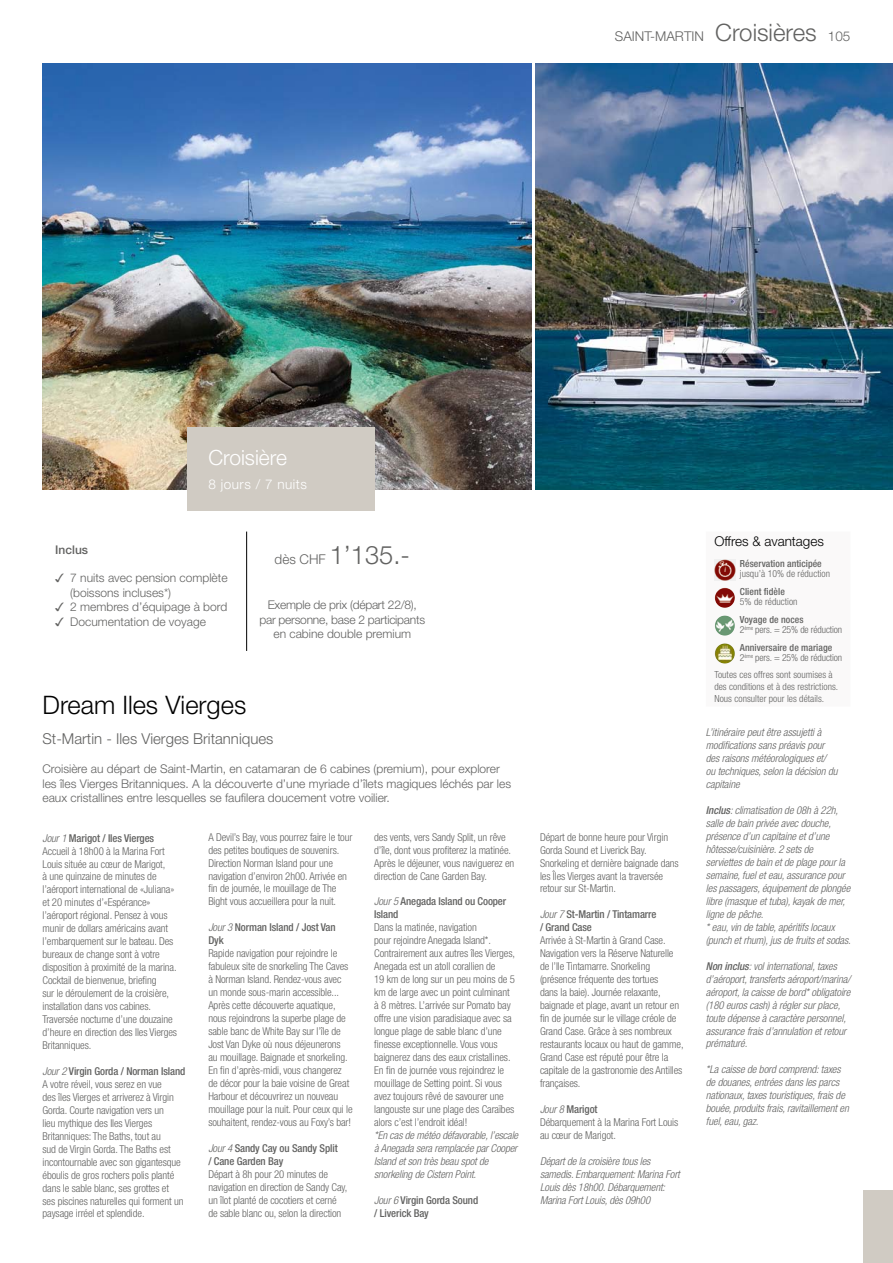
<style>
.page{position:relative;width:893px;height:1263px;background:#fff}
.page>*{position:absolute;margin:0;border:0;box-sizing:border-box;transform-origin:0 0}
.t1{font:300 25.5px "Helvetica Neue";color:#000}
.t2{font:300 25.5px "Helvetica Neue";color:#626261}
.t3{font:300 21px "Helvetica Neue";color:#fff}
.t4{font:300 15px "Helvetica Neue";color:#626261}
.t5{font:300 13.5px "Helvetica Neue";color:#626261}
.t6{font:300 13.5px "Helvetica Neue";color:#000}
.t7{font:300 13.5px "Helvetica Neue";letter-spacing:.04em;color:#fff}
.t8{font:300 12px/14.4px "Helvetica Neue";color:#626261}
.t9{font:300 12px/14.4px "Helvetica Neue";letter-spacing:-.02em;color:#626261;text-align:center}
.t10{font:500 12px "Helvetica Neue";color:#626261}
.t11{font:300 condensed 10.8px/12.9px "Helvetica Neue";letter-spacing:-.01em;color:#626261}
.t12{font:italic 300 condensed 10.8px/12.9px "Helvetica Neue";letter-spacing:-.005em;color:#626261}
.t13{font:500 condensed 10.8px/12.9px "Helvetica Neue";letter-spacing:-.01em;color:#626261}
.t14{font:300 condensed 9.75px/11.7px "Helvetica Neue";letter-spacing:.005em;color:#626261}
.t15{font:500 condensed 9.75px/10.5px "Helvetica Neue";letter-spacing:.005em;color:#626261}
.s1{font-size:24px}
.s2{font-family:"Monotype Sorts";font-weight:400}
.s3{font-size:13.5px}
.s4{font-style:italic}
.s5{font-weight:500}
.s6{font-weight:300;font-style:italic}
.s7{font-weight:300}
</style>
<div class="page">
<div style="left:863px;top:1191px;width:30px;height:72px;background:#d0cbc3"></div>
<img style="left:43px;top:64px;width:488px;height:425px">
<img style="left:536px;top:64px;width:357px;height:425px">
<hr style="left:246px;top:531px;width:1px;height:120px;background:#000">
<svg style="left:714px;top:580px;width:22px;height:84px"></svg>
<img style="left:714px;top:559px;width:22px;height:21px">
<img style="left:715px;top:588px;width:15px;height:20px">
<img style="left:715px;top:616px;width:9px;height:16px">
<img style="left:715px;top:643px;width:9px;height:18px">
<div style="left:187px;top:427px;width:187px;height:83px;background:#d0cbc3"></div>
<p class="t5" style="left:615px;top:28px;width:237px">SAINT-MARTIN <span class="s1">Croisières</span> 105</p>
<h2 class="t3" style="left:208px;top:445px;width:80px">Croisière</h2>
<p class="t7" style="left:208px;top:476px;width:100px">8 jours / 7 nuits</p>
<p class="t10" style="left:55px;top:542px;width:34px">Inclus</p>
<p class="t8" style="left:55px;top:571px;width:174px"><span class="s2">3</span> 7 nuits avec pension complète</p>
<p class="t8" style="left:70px;top:585px;width:102px">(boissons incluses*)</p>
<p class="t8" style="left:55px;top:599px;width:173px"><span class="s2">3</span> 2 membres d’équipage à bord</p>
<p class="t8" style="left:55px;top:614px;width:152px"><span class="s2">3</span> Documentation de voyage</p>
<h1 class="t2" style="left:275px;top:540px;width:137px"><span class="s3">dès CHF</span> 1’135.-</h1>
<p class="t9" style="left:259px;top:598px;width:167px">Exemple de prix (départ 22/8), par personne, base 2 participants en cabine double premium</p>
<h1 class="t1" style="left:43px;top:689px;width:205px">Dream Iles Vierges</h1>
<h3 class="t4" style="left:43px;top:729px;width:232px">St-Martin - Iles Vierges Britanniques</h3>
<p class="t8" style="left:43px;top:762px;width:470px">Croisière au départ de Saint-Martin, en catamaran de 6 cabines (premium), pour explorer les îles Vierges Britanniques. A la découverte d’une myriade d’îlets magiques léchés par les eaux cristallines entre lesquelles se faufilera doucement votre voilier.</p>
<p class="t11" style="left:43px;top:831px;width:136px"><span class="s4">Jour 1</span> <span class="s5">Marigot / Iles Vierges<br></span>Accueil à 18h00 à la Marina Fort<br>Louis située au cœur de Marigot,<br>à une quinzaine de minutes de l’aéroport international de «Juliana» et 20 minutes d’«Espérance» l’aéroport régional. Pensez à vous munir de dollars américains avant l’embarquement sur le bateau. Des bureaux de change sont à votre disposition à proximité de la marina.<br>Cocktail de bienvenue, briefing<br>sur le déroulement de la croisière, installation dans vos cabines.<br>Traversée nocturne d’une douzaine d’heure en direction des Iles Vierges<br>Britanniques.</p>
<p class="t11" style="left:43px;top:1064px;width:144px"><span class="s4">Jour 2</span> <span class="s5">Virgin Gorda / Norman Island </span>A votre réveil, vous serez en vue<br>des îles Vierges et arriverez à Virgin Gorda. Courte navigation vers un<br>lieu mythique des Iles Vierges Britanniques: The Baths, tout au<br>sud de Virgin Gorda. The Baths est incontournable avec son gigantesque éboulis de gros rochers polis planté dans le sable blanc, ses grottes et<br>ses piscines naturelles qui forment un paysage irréel et splendide.</p>
<p class="t11" style="left:208px;top:830px;width:146px">A Devil’s Bay, vous pourrez faire le tour des petites boutiques de souvenirs.<br>Direction Norman Island pour une navigation d’environ 2h00. Arrivée en fin de journée, le mouillage de The Bight vous accueillera pour la nuit.</p>
<p class="t13" style="left:208px;top:921px;width:129px"><span class="s6">Jour 3</span> Norman Island / Jost Van<br>Dyk</p>
<p class="t11" style="left:208px;top:947px;width:146px">Rapide navigation pour rejoindre le fabuleux site de snorkeling The Caves à Norman Island. Rendez-vous avec un monde sous-marin accessible...<br>Après cette découverte aquatique, nous rejoindrons la superbe plage de sable banc de White Bay sur l’île de Jost Van Dyke où nous déjeunerons au mouillage. Baignade et snorkeling.<br>En fin d’après-midi, vous changerez de décor pour la baie voisine de Great Harbour et découvrirez un nouveau mouillage pour la nuit. Pour ceux qui le souhaitent, rendez-vous au Foxy’s bar!</p>
<p class="t13" style="left:208px;top:1141px;width:131px"><span class="s6">Jour 4</span> Sandy Cay ou Sandy Split / Cane Garden Bay</p>
<p class="t11" style="left:208px;top:1167px;width:141px">Départ à 8h pour 20 minutes de navigation en direction de Sandy Cay, un îlot planté de cocotiers et cerné de sable blanc ou, selon la direction</p>
<p class="t11" style="left:374px;top:830px;width:142px">des vents, vers Sandy Split, un rêve d’île, dont vous profiterez la matinée.<br>Après le déjeuner, vous naviguerez en direction de Cane Garden Bay.</p>
<p class="t13" style="left:374px;top:895px;width:134px"><span class="s6">Jour 5</span> Anegada Island ou Cooper<br>Island</p>
<p class="t11" style="left:374px;top:921px;width:142px">Dans la matinée, navigation<br>pour rejoindre Anegada Island*.<br>Contrairement aux autres îles Vierges, Anegada est un atoll corallien de<br>19 km de long sur un peu moins de 5 km de large avec un point culminant à 8 mètres. L’arrivée sur Pomato bay offre une vision paradisiaque avec sa longue plage de sable blanc d’une finesse exceptionnelle. Vous vous baignerez dans des eaux cristallines.<br>En fin de journée vous rejoindrez le mouillage de Setting point. Si vous avez toujours rêvé de savourer une langouste sur une plage des Caraïbes alors c’est l’endroit idéal!</p>
<p class="t12" style="left:374px;top:1128px;width:145px">*En cas de météo défavorable, l’escale à Anegada sera remplacée par Cooper Island et son très beau spot de snorkeling de Cistern Point.</p>
<p class="t13" style="left:374px;top:1193px;width:105px"><span class="s6">Jour 6</span> Virgin Gorda Sound / Liverick Bay</p>
<p class="t11" style="left:540px;top:830px;width:140px">Départ de bonne heure pour Virgin<br>Gorda Sound et Liverick Bay.<br>Snorkeling et dernière baignade dans les Îles Vierges avant la traversée retour sur St-Martin.</p>
<p class="t13" style="left:540px;top:908px;width:118px"><span class="s6">Jour 7</span> St-Martin / Tintamarre / Grand Case</p>
<p class="t11" style="left:540px;top:934px;width:145px">Arrivée à St-Martin à Grand Case.<br>Navigation vers la Réserve Naturelle de l’Ile Tintamarre. Snorkeling (présence fréquente des tortues<br>dans la baie). Journée relaxante, baignade et plage, avant un retour en fin de journée sur le village créole de Grand Case. Grâce à ses nombreux restaurants locaux ou haut de gamme, Grand Case est réputé pour être la capitale de la gastronomie des Antilles françaises.</p>
<p class="t11" style="left:540px;top:1102px;width:140px"><span class="s4">Jour 8</span> <span class="s5">Marigot<br></span>Débarquement à la Marina Fort Louis au cœur de Marigot.</p>
<p class="t12" style="left:540px;top:1154px;width:141px">Départ de la croisière tous les samedis. Embarquement: Marina Fort<br>Louis dès 18h00. Débarquement:<br>Marina Fort Louis, dès 09h00</p>
<p class="t6" style="left:714px;top:533px;width:111px">Offres &amp; avantages</p>
<p class="t15" style="left:740px;top:558px;width:83px">Réservation anticipée</p>
<p class="t14" style="left:740px;top:568px;width:92px">jusqu’à 10% de réduction</p>
<p class="t15" style="left:740px;top:586px;width:46px">Client fidèle</p>
<p class="t14" style="left:740px;top:596px;width:59px">5% de réduction</p>
<p class="t14" style="left:740px;top:614px;width:104px;line-height:10.5px"><span class="s5">Voyage de noces<br></span>2<sup>ème</sup> pers. = 25% de réduction</p>
<p class="t15" style="left:740px;top:642px;width:104px">Anniversaire de mariage<br><span class="s7">2</span><sup>ème</sup> <span class="s7">pers. = 25% de réduction</span></p>
<p class="t14" style="left:714px;top:669px;width:125px">Toutes ces offres sont soumises à des conditions et à des restrictions.<br>Nous consulter pour les détails.</p>
<p class="t12" style="left:706px;top:726px;width:133px">L’itinéraire peut être assujetti à modifications sans préavis pour des raisons météorologiques et/ ou techniques, selon la décision du capitaine</p>
<p class="t12" style="left:706px;top:804px;width:146px"><span class="s5">Inclus</span>: climatisation de 08h à 22h, salle de bain privée avec douche, présence d’un capitaine et d’une hôtesse/cuisinière. 2 sets de serviettes de bain et de plage pour la semaine, fuel et eau, assurance pour les passagers, équipement de plongée libre (masque et tuba), kayak de mer, ligne de pêche.<br>* eau, vin de table, apéritifs locaux (punch et rhum), jus de fruits et sodas.</p>
<p class="t12" style="left:706px;top:959px;width:146px"><span class="s5">Non inclus</span>: vol international, taxes d’aéroport, transferts aéroport/marina/ aéroport, la caisse de bord* obligatoire (180 euros cash) à régler sur place, toute dépense à caractère personnel, assurance frais d’annulation et retour prématuré.</p>
<p class="t12" style="left:706px;top:1063px;width:144px">*La caisse de bord comprend: taxes de douanes, entrées dans les parcs nationaux, taxes touristiques, frais de bouée, produits frais, ravitaillement en fuel, eau, gaz.</p>
</div>
